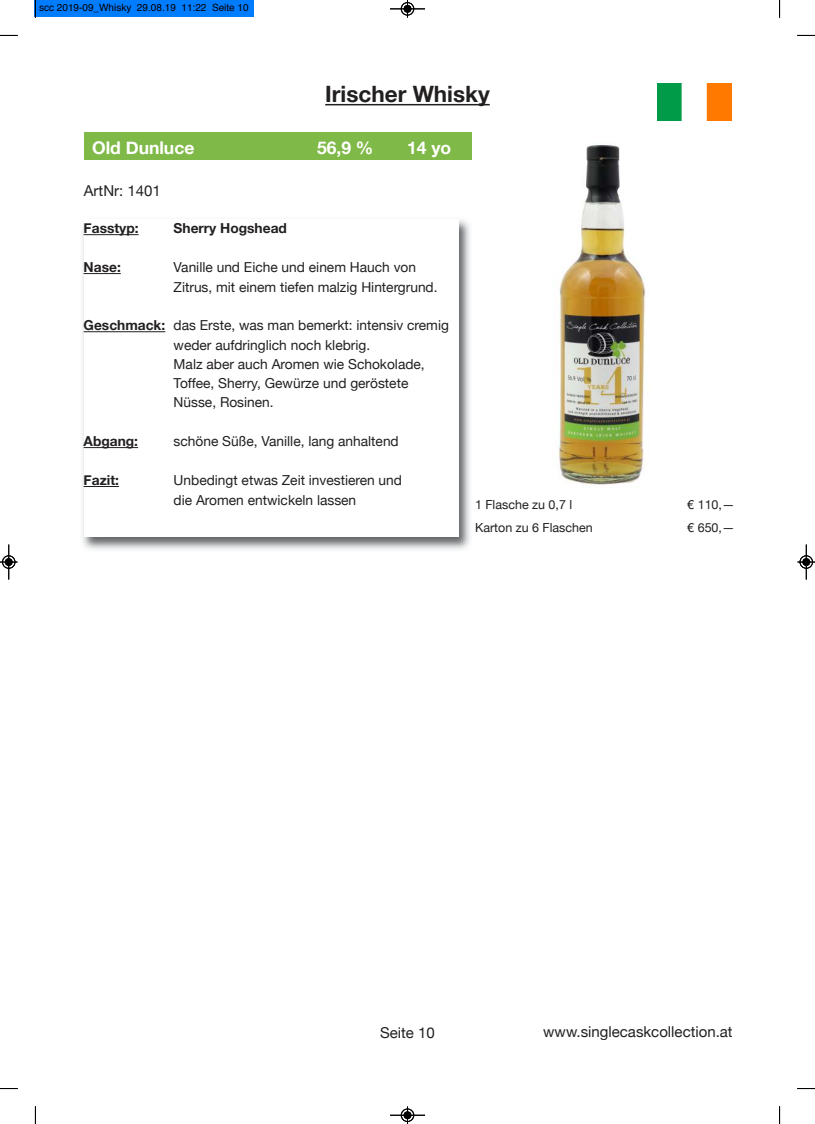
<style>
.page{position:relative;width:815px;height:1124px;background:#fff}
.page>*{position:absolute;margin:0;border:0;box-sizing:border-box;transform-origin:0 0}
.t1{font:700 22.5px "Helvetica Neue";color:#221f1f}
.t2{font:700 17.5px "Helvetica Neue";color:#fff}
.t3{font:15px "Helvetica Neue";color:#221f1f}
.t4{font:13.75px/19.2px "Helvetica Neue";color:#221f1f}
.t5{font:700 13.75px "Helvetica Neue";color:#221f1f}
.t6{font:12.5px "Helvetica Neue";color:#221f1f}
.t7{font:10px "Helvetica";color:#000}
.s1{font-weight:700}
</style>
<div class="page">
<hr style="left:325px;top:104px;width:165px;height:1px;background:#221f1f">
<img style="left:658px;top:84px;width:73px;height:37px">
<img style="left:82px;top:220px;width:388px;height:330px">
<div style="left:84px;top:220px;width:374px;height:317px;background:#fff"></div>
<hr style="left:84px;top:234px;width:55px;height:1px;background:#221f1f">
<hr style="left:84px;top:273px;width:37px;height:1px;background:#221f1f">
<hr style="left:84px;top:331px;width:81px;height:1px;background:#221f1f">
<hr style="left:84px;top:447px;width:54px;height:1px;background:#221f1f">
<hr style="left:84px;top:486px;width:35px;height:1px;background:#221f1f">
<div style="left:84px;top:132px;width:387px;height:27px;background:#7fb947"></div>
<img style="left:558px;top:145px;width:88px;height:340px">
<div style="left:34px;top:0;width:220px;height:16px;background:#007cff"></div>
<svg style="left:35px;top:0;width:1px;height:18px"></svg>
<svg style="left:0;top:35px;width:18px;height:1px"></svg>
<svg style="left:779px;top:0;width:1px;height:18px"></svg>
<svg style="left:797px;top:35px;width:18px;height:1px"></svg>
<svg style="left:35px;top:1106px;width:1px;height:17px"></svg>
<svg style="left:0;top:1088px;width:18px;height:1px"></svg>
<svg style="left:779px;top:1106px;width:1px;height:17px"></svg>
<svg style="left:797px;top:1088px;width:18px;height:1px"></svg>
<hr style="left:390px;top:8px;width:35px;height:1px;background:#000">
<div style="left:401px;top:2px;width:13px;height:14px;border:1px solid #000;border-radius:50%"></div>
<hr style="left:390px;top:9px;width:35px;height:1px;background:#000">
<div style="left:401px;top:2px;width:13px;height:13px;border:1px solid #000;border-radius:50%"></div>
<svg style="left:404px;top:0;width:7px;height:18px"></svg>
<hr style="left:390px;top:1114px;width:35px;height:1px;background:#000">
<div style="left:401px;top:1108px;width:13px;height:13px;border:1px solid #000;border-radius:50%"></div>
<svg style="left:404px;top:1106px;width:7px;height:17px"></svg>
<hr style="left:8px;top:544px;width:1px;height:35px;background:#000">
<hr style="left:9px;top:544px;width:1px;height:35px;background:#000">
<div style="left:2px;top:555px;width:13px;height:13px;border:1px solid #000;border-radius:50%"></div>
<svg style="left:0;top:558px;width:18px;height:7px"></svg>
<hr style="left:806px;top:544px;width:1px;height:35px;background:#000">
<div style="left:800px;top:555px;width:13px;height:13px;border:1px solid #000;border-radius:50%"></div>
<svg style="left:798px;top:558px;width:17px;height:7px"></svg>
<p class="t7" style="left:39px;top:4px;width:211px">scc 2019-09_Whisky 29.08.19 11:22 Seite 10</p>
<h1 class="t1" style="left:325px;top:77px;width:166px">Irischer Whisky</h1>
<p class="t2" style="left:92px;top:133px;width:104px">Old Dunluce</p>
<p class="t2" style="left:317px;top:133px;width:58px">56,9 %</p>
<p class="t2" style="left:407px;top:133px;width:46px">14 yo</p>
<p class="t3" style="left:84px;top:179px;width:78px">ArtNr: 1401</p>
<p class="t5" style="left:84px;top:217px;width:57px">Fasstyp:</p>
<p class="t5" style="left:174px;top:217px;width:115px">Sherry Hogshead</p>
<p class="t5" style="left:84px;top:256px;width:39px">Nase:</p>
<p class="t4" style="left:174px;top:258px;width:265px">Vanille und Eiche und einem Hauch von<br>Zitrus, mit einem tiefen malzig Hintergrund.</p>
<p class="t4" style="left:174px;top:316px;width:277px;text-indent:-90px"><span class="s1">Geschmack:</span> das Erste, was man bemerkt: intensiv cremig weder aufdringlich noch klebrig.<br>Malz aber auch Aromen wie Schokolade, Toffee, Sherry, Gewürze und geröstete Nüsse, Rosinen.</p>
<p class="t5" style="left:84px;top:430px;width:56px">Abgang:</p>
<p class="t4" style="left:174px;top:432px;width:227px">schöne Süße, Vanille, lang anhaltend</p>
<p class="t5" style="left:84px;top:469px;width:37px">Fazit:</p>
<p class="t4" style="left:174px;top:471px;width:230px">Unbedingt etwas Zeit investieren und die Aromen entwickeln lassen</p>
<p class="t6" style="left:475px;top:495px;width:99px">1 Flasche zu 0,7 l</p>
<p class="t6" style="left:687px;top:495px;width:49px">€ 110,—</p>
<p class="t6" style="left:475px;top:518px;width:119px">Karton zu 6 Flaschen</p>
<p class="t6" style="left:687px;top:518px;width:49px">€ 650,—</p>
<p class="t3" style="left:380px;top:1021px;width:56px">Seite 10</p>
<p class="t3" style="left:543px;top:1020px;width:191px">www.singlecaskcollection.at</p>
</div>
